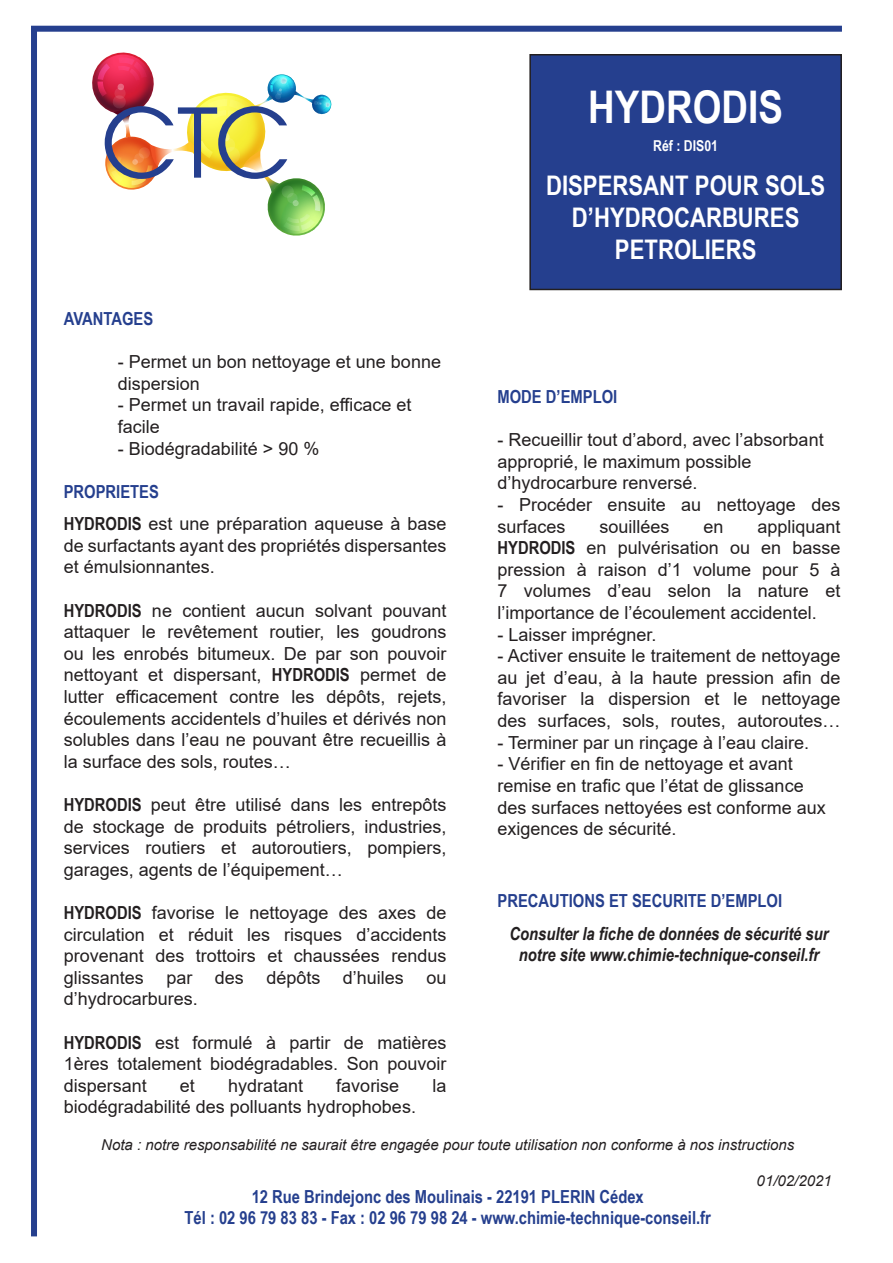
<style>
.page{position:relative;width:893px;height:1263px;background:#fff}
.page>*{position:absolute;margin:0;border:0;box-sizing:border-box;transform-origin:0 0}
.t1{font:700 45px "Arial Narrow";color:#fff}
.t2{font:700 27px/32.4px "Arial Narrow";color:#fff;text-align:center}
.t3{font:18px/21.6px "Arial";color:#231f20}
.t4{font:700 18px "Arial Narrow";color:#253f8e}
.t5{font:italic 700 18px/21.6px "Arial Narrow";color:#231f20;text-align:center}
.t6{font:italic 15px "Arial";color:#231f20}
.t7{font:700 15px "Arial Narrow";color:#fff}
.s1{font-family:"Arial Narrow";font-weight:700}
</style>
<div class="page">
<div style="left:530px;top:55px;width:311px;height:234px;background:#253f8e"></div>
<div style="left:529px;top:54px;width:313px;height:236px;border:2px solid #231f20"></div>
<div style="left:31px;top:26px;width:811px;height:6px;background:#253f8e"></div>
<div style="left:31px;top:29px;width:6px;height:1207px;background:#253f8e"></div>
<img style="left:92px;top:52px;width:240px;height:184px">
<p class="t4" style="left:64px;top:305px;width:91px">AVANTAGES</p>
<p class="t3" style="left:118px;top:351px;width:325px">- Permet un bon nettoyage et une bonne dispersion</p>
<p class="t3" style="left:118px;top:394px;width:295px">- Permet un travail rapide, efficace et</p>
<p class="t3" style="left:118px;top:416px;width:44px">facile</p>
<p class="t3" style="left:118px;top:437px;width:203px">- Biodégradabilité &gt; 90 %</p>
<p class="t4" style="left:64px;top:478px;width:97px">PROPRIETES</p>
<p class="t3" style="left:64px;top:513px;width:384px;text-align:justify"><span class="s1">HYDRODIS</span> est une préparation aqueuse à base de surfactants ayant des propriétés dispersantes et émulsionnantes.</p>
<p class="t3" style="left:64px;top:599px;width:384px"><span class="s1">HYDRODIS</span> ne contient aucun solvant pouvant</p>
<p class="t3" style="left:64px;top:621px;width:384px">attaquer le revêtement routier, les goudrons ou les enrobés bitumeux. De par son pouvoir</p>
<p class="t3" style="left:64px;top:664px;width:384px">nettoyant et dispersant, <span class="s1">HYDRODIS</span> permet de</p>
<p class="t3" style="left:64px;top:686px;width:384px;text-align:justify">lutter efficacement contre les dépôts, rejets, écoulements accidentels d’huiles et dérivés non solubles dans l’eau ne pouvant être recueillis à la surface des sols, routes…</p>
<p class="t3" style="left:64px;top:794px;width:384px"><span class="s1">HYDRODIS</span> peut être utilisé dans les entrepôts de stockage de produits pétroliers, industries,</p>
<p class="t3" style="left:64px;top:837px;width:384px">services routiers et autoroutiers, pompiers,</p>
<p class="t3" style="left:64px;top:858px;width:281px">garages, agents de l’équipement…</p>
<p class="t3" style="left:64px;top:902px;width:384px"><span class="s1">HYDRODIS</span> favorise le nettoyage des axes de</p>
<p class="t3" style="left:64px;top:923px;width:384px">circulation et réduit les risques d’accidents</p>
<p class="t3" style="left:64px;top:945px;width:384px">provenant des trottoirs et chaussées rendus</p>
<p class="t3" style="left:64px;top:966px;width:82px">glissantes</p>
<p class="t3" style="left:166px;top:966px;width:79px">par des</p>
<p class="t3" style="left:266px;top:966px;width:139px">dépôts d’huiles</p>
<p class="t3" style="left:426px;top:966px;width:22px">ou</p>
<p class="t3" style="left:64px;top:988px;width:136px">d’hydrocarbures.</p>
<p class="t3" style="left:64px;top:1031px;width:384px"><span class="s1">HYDRODIS</span> est formulé à partir de matières<br>1ères totalement biodégradables. Son pouvoir</p>
<p class="t3" style="left:64px;top:1074px;width:85px">dispersant</p>
<p class="t3" style="left:180px;top:1074px;width:17px">et</p>
<p class="t3" style="left:228px;top:1074px;width:77px">hydratant</p>
<p class="t3" style="left:336px;top:1074px;width:65px">favorise</p>
<p class="t3" style="left:432px;top:1074px;width:16px">la</p>
<p class="t3" style="left:64px;top:1096px;width:354px">biodégradabilité des polluants hydrophobes.</p>
<p class="t1" style="left:588px;top:73px;width:196px">HYDRODIS</p>
<p class="t7" style="left:653px;top:135px;width:66px">Réf : DIS01</p>
<p class="t2" style="left:546px;top:168px;width:281px">DISPERSANT POUR SOLS<br>D’HYDROCARBURES</p>
<p class="t2" style="left:615px;top:232px;width:143px">PETROLIERS</p>
<p class="t4" style="left:497px;top:383px;width:121px">MODE D’EMPLOI</p>
<p class="t3" style="left:497px;top:429px;width:328px">- Recueillir tout d’abord, avec l’absorbant approprié, le maximum possible</p>
<p class="t3" style="left:497px;top:472px;width:202px">d’hydrocarbure renversé.</p>
<p class="t3" style="left:497px;top:494px;width:344px">- Procéder ensuite au nettoyage des</p>
<p class="t3" style="left:497px;top:515px;width:70px">surfaces</p>
<p class="t3" style="left:599px;top:515px;width:72px">souillées</p>
<p class="t3" style="left:703px;top:515px;width:22px">en</p>
<p class="t3" style="left:757px;top:515px;width:85px">appliquant</p>
<p class="t3" style="left:497px;top:537px;width:344px"><span class="s1">HYDRODIS</span> en pulvérisation ou en basse pression à raison d’1 volume pour 5 à</p>
<p class="t3" style="left:497px;top:580px;width:344px">7 volumes d’eau selon la nature et</p>
<p class="t3" style="left:497px;top:602px;width:321px">l’importance de l’écoulement accidentel.</p>
<p class="t3" style="left:497px;top:623px;width:161px">- Laisser imprégner.</p>
<p class="t3" style="left:497px;top:645px;width:344px;text-align:justify">- Activer ensuite le traitement de nettoyage au jet d’eau, à la haute pression afin de favoriser la dispersion et le nettoyage des surfaces, sols, routes, autoroutes…</p>
<p class="t3" style="left:497px;top:731px;width:313px">- Terminer par un rinçage à l’eau claire.</p>
<p class="t3" style="left:497px;top:753px;width:330px">- Vérifier en fin de nettoyage et avant remise en trafic que l’état de glissance des surfaces nettoyées est conforme aux exigences de sécurité.</p>
<p class="t4" style="left:497px;top:887px;width:286px">PRECAUTIONS ET SECURITE D’EMPLOI</p>
<p class="t5" style="left:509px;top:921px;width:321px">Consulter la fiche de données de sécurité sur notre site www.chimie-technique-conseil.fr</p>
<p class="t6" style="left:101px;top:1134px;width:694px">Nota : notre responsabilité ne saurait être engagée pour toute utilisation non conforme à nos instructions</p>
<p class="t6" style="left:757px;top:1170px;width:77px">01/02/2021</p>
<p class="t4" style="left:252px;top:1183px;width:394px">12 Rue Brindejonc des Moulinais - 22191 PLERIN Cédex</p>
<p class="t4" style="left:185px;top:1204px;width:528px">Tél : 02 96 79 83 83 - Fax : 02 96 79 98 24 - www.chimie-technique-conseil.fr</p>
</div>
